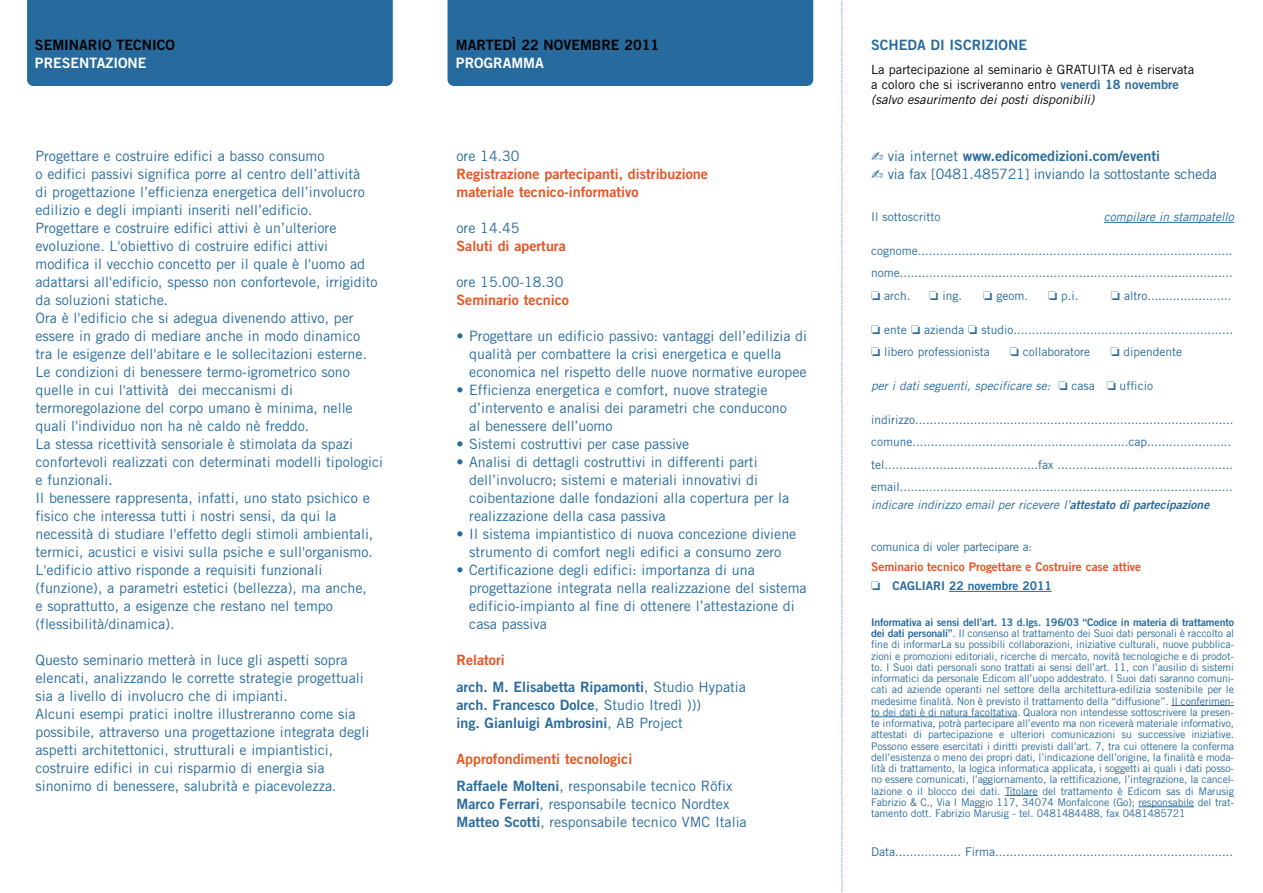
<style>
.page{position:relative;width:1263px;height:893px;background:#fff}
.page>*{position:absolute;margin:0;border:0;box-sizing:border-box;transform-origin:0 0}
.t1{font:14.25px/18px "Trade Gothic";color:#276a9e}
.t2{font:14.25px/27px "Trade Gothic Bold Two";color:#276a9e}
.t3{font:14.25px/18px "Trade Gothic Bold Two";color:#e75321}
.t4{font:14.25px "Trade Gothic Bold Two";color:#000}
.t5{font:14.25px "Trade Gothic Bold Two";color:#fff}
.t6{font:12.75px/15px "Trade Gothic";color:#000}
.t7{font:12px/22.5px "Trade Gothic";color:#276a9e}
.t8{font:italic 12px "Trade Gothic";color:#276a9e}
.t9{font:12px/19.5px "Trade Gothic Bold Two";color:#e75321}
.t10{font:10.5px/11.2px "Trade Gothic";letter-spacing:-.01em;color:#276a9e;text-align:justify}
.t11{font:10.5px "Trade Gothic Bold Two";letter-spacing:-.01em;color:#276a9e}
.s1{color:#e75321}
.s2{font-family:"Trade Gothic"}
.s3{font-family:"Trade Gothic Bold Two"}
.s4{font-family:"Trade Gothic Bold Two";color:#276a9e}
.s5{font-style:italic}
.s6{font-style:normal}
.s7{color:#276a9e}
</style>
<div class="page">
<div style="left:447px;top:0;width:366px;height:86px;background:#276a9e"></div>
<svg style="left:842px;top:1px;width:1px;height:891px"></svg>
<div style="left:27px;top:0;width:366px;height:86px;background:#276a9e"></div>
<hr style="left:1104px;top:222px;width:45px;height:1px;background:#276a9e">
<hr style="left:1149px;top:222px;width:85px;height:1px;background:#276a9e">
<hr style="left:949px;top:591px;width:63px;height:1px;background:#276a9e">
<hr style="left:1012px;top:591px;width:40px;height:1px;background:#276a9e">
<hr style="left:1171px;top:705px;width:59px;height:1px;background:#276a9e">
<hr style="left:871px;top:716px;width:146px;height:1px;background:#276a9e">
<svg style="left:1005px;top:795px;width:32px;height:1px"></svg>
<hr style="left:1142px;top:806px;width:52px;height:1px;background:#276a9e">
<p class="t4" style="left:35px;top:40px;width:142px">SEMINARIO TECNICO</p>
<p class="t5" style="left:35px;top:58px;width:113px">PRESENTAZIONE</p>
<p class="t1" style="left:36px;top:148px;width:349px">Progettare e costruire edifici a basso consumo<br>o edifici passivi significa porre al centro dell’attività<br>di progettazione l’efficienza energetica dell’involucro edilizio e degli impianti inseriti nell’edificio.<br>Progettare e costruire edifici attivi è un’ulteriore evoluzione. L'obiettivo di costruire edifici attivi modifica il vecchio concetto per il quale è l'uomo ad adattarsi all'edificio, spesso non confortevole, irrigidito da soluzioni statiche.<br>Ora è l'edificio che si adegua divenendo attivo, per essere in grado di mediare anche in modo dinamico<br>tra le esigenze dell'abitare e le sollecitazioni esterne.<br>Le condizioni di benessere termo-igrometrico sono quelle in cui l'attività dei meccanismi di termoregolazione del corpo umano è minima, nelle quali l'individuo non ha nè caldo nè freddo.<br>La stessa ricettività sensoriale è stimolata da spazi confortevoli realizzati con determinati modelli tipologici e funzionali.<br>Il benessere rappresenta, infatti, uno stato psichico e fisico che interessa tutti i nostri sensi, da qui la necessità di studiare l'effetto degli stimoli ambientali, termici, acustici e visivi sulla psiche e sull'organismo.<br>L'edificio attivo risponde a requisiti funzionali (funzione), a parametri estetici (bellezza), ma anche,<br>e soprattutto, a esigenze che restano nel tempo (flessibilità/dinamica).</p>
<p class="t1" style="left:36px;top:652px;width:335px">Questo seminario metterà in luce gli aspetti sopra elencati, analizzando le corrette strategie progettuali sia a livello di involucro che di impianti.<br>Alcuni esempi pratici inoltre illustreranno come sia possibile, attraverso una progettazione integrata degli aspetti architettonici, strutturali e impiantistici, costruire edifici in cui risparmio di energia sia sinonimo di benessere, salubrità e piacevolezza.</p>
<p class="t4" style="left:456px;top:40px;width:205px">MARTEDÌ 22 NOVEMBRE 2011</p>
<p class="t5" style="left:456px;top:58px;width:89px">PROGRAMMA</p>
<p class="t1" style="left:456px;top:148px;width:64px">ore 14.30</p>
<p class="t3" style="left:456px;top:166px;width:253px">Registrazione partecipanti, distribuzione materiale tecnico-informativo</p>
<p class="t1" style="left:456px;top:220px;width:64px">ore 14.45</p>
<p class="t3" style="left:456px;top:238px;width:111px">Saluti di apertura</p>
<p class="t1" style="left:456px;top:274px;width:108px">ore 15.00-18.30</p>
<p class="t3" style="left:456px;top:292px;width:114px">Seminario tecnico</p>
<p class="t1" style="left:469px;top:328px;width:339px;text-indent:-13px">• Progettare un edificio passivo: vantaggi dell’edilizia di qualità per combattere la crisi energetica e quella economica nel rispetto delle nuove normative europee</p>
<p class="t1" style="left:469px;top:382px;width:319px;text-indent:-13px">• Efficienza energetica e comfort, nuove strategie d’intervento e analisi dei parametri che conducono al benessere dell’uomo</p>
<p class="t1" style="left:456px;top:436px;width:234px">• Sistemi costruttivi per case passive</p>
<p class="t1" style="left:469px;top:454px;width:322px;text-indent:-13px">• Analisi di dettagli costruttivi in differenti parti dell’involucro; sistemi e materiali innovativi di coibentazione dalle fondazioni alla copertura per la realizzazione della casa passiva</p>
<p class="t1" style="left:456px;top:526px;width:341px;text-align:center">• Il sistema impiantistico di nuova concezione diviene strumento di comfort negli edifici a consumo zero</p>
<p class="t1" style="left:469px;top:562px;width:339px;text-indent:-13px">• Certificazione degli edifici: importanza di una progettazione integrata nella realizzazione del sistema edificio-impianto al fine di ottenere l’attestazione di casa passiva</p>
<p class="t2" style="left:456px;top:647px;width:291px"><span class="s1">Relatori<br></span>arch. M. Elisabetta Ripamonti<span class="s2">, Studio Hypatia</span></p>
<p class="t2" style="left:456px;top:697px;width:246px;line-height:18px">arch. Francesco Dolce<span class="s2">, Studio Itredì ))) </span>ing. Gianluigi Ambrosini<span class="s2">, AB Project</span></p>
<p class="t3" style="left:456px;top:751px;width:177px">Approfondimenti tecnologici</p>
<p class="t1" style="left:456px;top:778px;width:292px"><span class="s3">Raffaele Molteni</span>, responsabile tecnico Röfix<br><span class="s3">Marco Ferrari</span>, responsabile tecnico Nordtex<br><span class="s3">Matteo Scotti</span>, responsabile tecnico VMC Italia</p>
<p class="t2" style="left:871px;top:33px;width:157px">SCHEDA DI ISCRIZIONE</p>
<p class="t6" style="left:871px;top:63px;width:325px">La partecipazione al seminario è GRATUITA ed è riservata a coloro che si iscriveranno entro <span class="s4">venerdì 18 novembre </span><span class="s5">(salvo esaurimento dei posti disponibili)</span></p>
<p class="t2" style="left:871px;top:144px;width:290px">✍ <span class="s2">via internet</span> www.edicomedizioni.com/eventi</p>
<p class="t1" style="left:871px;top:166px;width:347px">✍ via fax [0481.485721] inviando la sottostante scheda</p>
<p class="t7" style="left:871px;top:207px;width:71px">Il sottoscritto</p>
<p class="t8" style="left:1104px;top:212px;width:131px">compilare in stampatello</p>
<p class="t7" style="left:871px;top:240px;width:363px;text-align:justify">cognome...................................................................................... nome........................................................................................... ❏ arch.</p>
<p class="t7" style="left:929px;top:285px;width:34px">❏ ing.</p>
<p class="t7" style="left:983px;top:285px;width:46px">❏ geom.</p>
<p class="t7" style="left:1048px;top:285px;width:32px">❏ p.i.</p>
<p class="t7" style="left:1111px;top:285px;width:122px">❏ altro.......................</p>
<p class="t7" style="left:871px;top:319px;width:363px">❏ ente ❏ azienda ❏ studio............................................................ ❏ libero professionista</p>
<p class="t7" style="left:1010px;top:342px;width:82px">❏ collaboratore</p>
<p class="t7" style="left:1110px;top:342px;width:73px">❏ dipendente</p>
<p class="t8" style="left:871px;top:381px;width:283px">per i dati seguenti, specificare se: ❏ <span class="s6">casa</span> ❏ <span class="s6">ufficio</span></p>
<p class="t7" style="left:871px;top:409px;width:364px">indirizzo....................................................................................... comune...........................................................cap....................... tel..........................................fax ................................................ email...........................................................................................</p>
<p class="t8" style="left:871px;top:500px;width:340px">indicare indirizzo email per ricevere l’<span class="s3">attestato di partecipazione</span></p>
<p class="t7" style="left:871px;top:537px;width:162px">comunica di voler partecipare a:</p>
<p class="t9" style="left:871px;top:558px;width:272px">Seminario tecnico Progettare e Costruire case attive <span class="s7">❏ CAGLIARI 22 novembre 2011</span></p>
<p class="t11" style="left:871px;top:618px;width:364px">Informativa ai sensi dell’art. 13 d.lgs. 196/03 “Codice in materia di trattamento</p>
<p class="t10" style="left:871px;top:629px;width:365px"><span class="s3">dei dati personali”</span>. Il consenso al trattamento dei Suoi dati personali è raccolto al fine di informarLa su possibili collaborazioni, iniziative culturali, nuove pubblica&shy;zioni e promozioni editoriali, ricerche di mercato, novità tecnologiche e di prodot&shy;to. I Suoi dati personali sono trattati ai sensi dell’art. 11, con l’ausilio di sistemi informatici da personale Edicom all’uopo addestrato. I Suoi dati saranno comuni&shy;cati ad aziende operanti nel settore della architettura-edilizia sostenibile per le medesime finalità. Non è previsto il trattamento della “diffusione”. Il conferimen&shy;to dei dati è di natura facoltativa. Qualora non intendesse sottoscrivere la presen&shy;te informativa, potrà partecipare all’evento ma non riceverà materiale informativo, attestati di partecipazione e ulteriori comunicazioni su successive iniziative.<br>Possono essere esercitati i diritti previsti dall’art. 7, tra cui ottenere la conferma dell’esistenza o meno dei propri dati, l’indicazione dell’origine, la finalità e moda&shy;lità di trattamento, la logica informatica applicata, i soggetti ai quali i dati posso&shy;no essere comunicati, l’aggiornamento, la rettificazione, l’integrazione, la cancel&shy;lazione o il blocco dei dati. Titolare del trattamento è Edicom sas di Marusig Fabrizio &amp; C., Via I Maggio 117, 34074 Monfalcone (Go); responsabile del trat&shy;tamento dott. Fabrizio Marusig - tel. 0481484488, fax 0481485721</p>
<p class="t7" style="left:871px;top:842px;width:363px">Data.................. Firma.................................................................</p>
</div>
